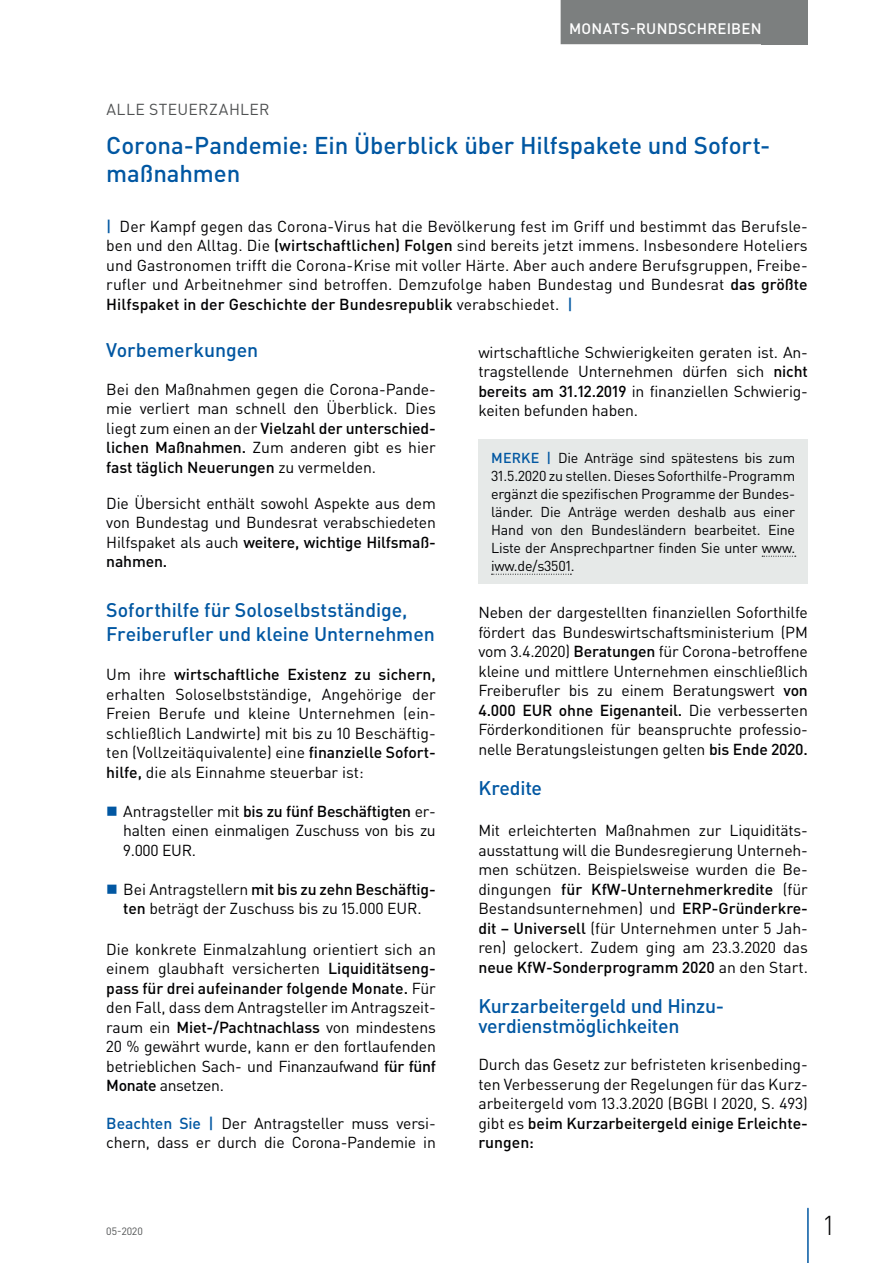
<style>
.page{position:relative;width:893px;height:1263px;background:#fff}
.page>*{position:absolute;margin:0;border:0;box-sizing:border-box;transform-origin:0 0}
.t1{font:300 27px "DIN Pro";color:#000002}
.t2{font:500 24px/28.5px "DIN Pro";letter-spacing:-.005em;color:#0157a2}
.t3{font:500 19.5px/24px "DIN Pro";letter-spacing:-.005em;color:#0157a2}
.t4{font:15.75px/19.5px "DIN Pro";letter-spacing:-.01em;color:#000002;text-align:justify}
.t5{font:15.75px "DIN Pro";letter-spacing:.025em;color:#4f5152}
.t6{font:500 15px "DIN Pro";letter-spacing:.015em;color:#fff}
.t7{font:14.25px/18px "DIN Pro";letter-spacing:-.015em;color:#000002;text-align:justify}
.t8{font:10.5px "DIN Pro";color:#4f5152}
.s1{font-weight:500;color:#0157a2}
.s2{font-weight:500}
</style>
<div class="page">
<div style="left:762px;top:0;width:46px;height:44px;background:#7c7f7f"></div>
<hr style="left:807px;top:1208px;width:2px;height:55px;background:#0157a2">
<div style="left:561px;top:0;width:209px;height:44px;background:#7c7f7f"></div>
<div style="left:478px;top:439px;width:330px;height:145px;background:#e6e9e8"></div>
<svg style="left:762px;top:556px;width:34px;height:1px"></svg>
<svg style="left:491px;top:574px;width:80px;height:1px"></svg>
<p class="t6" style="left:569px;top:18px;width:194px">MONATS-RUNDSCHREIBEN</p>
<p class="t5" style="left:106px;top:98px;width:165px">ALLE STEUERZAHLER</p>
<h2 class="t2" style="left:106px;top:130px;width:666px">Corona-Pandemie: Ein Überblick über Hilfspakete und Sofort&shy;maßnahmen</h2>
<p class="t4" style="left:106px;top:216px;width:703px"><span class="s1">|</span> Der Kampf gegen das Corona-Virus hat die Bevölkerung fest im Griff und bestimmt das Berufsle&shy;ben und den Alltag. Die <span class="s2">(wirtschaftlichen) Folgen</span> sind bereits jetzt immens. Insbesondere Hoteliers und Gastronomen trifft die Corona-Krise mit voller Härte. Aber auch andere Berufsgruppen, Freibe&shy;rufler und Arbeitnehmer sind betroffen. Demzufolge haben Bundestag und Bundesrat <span class="s2">das größte Hilfspaket in der Geschichte der Bundesrepublik</span> verabschiedet. <span class="s1">|</span></p>
<p class="t3" style="left:106px;top:337px;width:154px">Vorbemerkungen</p>
<p class="t4" style="left:106px;top:379px;width:331px">Bei den Maßnahmen gegen die Corona-Pande&shy;mie verliert man schnell den Überblick. Dies liegt zum einen an der <span class="s2">Vielzahl der unterschied&shy;lichen Maßnahmen.</span> Zum anderen gibt es hier <span class="s2">fast täglich Neuerungen</span> zu vermelden.</p>
<p class="t4" style="left:106px;top:493px;width:331px">Die Übersicht enthält sowohl Aspekte aus dem von Bundestag und Bundesrat verabschiedeten Hilfspaket als auch <span class="s2">weitere, wichtige Hilfsmaß&shy;nahmen.</span></p>
<p class="t3" style="left:106px;top:597px;width:330px">Soforthilfe für Soloselbstständige,<br>Freiberufler und kleine Unternehmen</p>
<p class="t4" style="left:106px;top:664px;width:331px">Um ihre <span class="s2">wirtschaftliche Existenz zu sichern, </span>erhalten Soloselbstständige, Angehörige der Freien Berufe und kleine Unternehmen (ein&shy;schließlich Landwirte) mit bis zu 10 Beschäftig&shy;ten (Vollzeitäquivalente) eine <span class="s2">finanzielle Sofort&shy;hilfe,</span> die als Einnahme steuerbar ist:</p>
<p class="t4" style="left:123px;top:801px;width:314px">Antragsteller mit <span class="s2">bis zu fünf Beschäftigten</span> er&shy;halten einen einmaligen Zuschuss von bis zu 9.000 EUR.</p>
<p class="t4" style="left:123px;top:879px;width:314px">Bei Antragstellern <span class="s2">mit bis zu zehn Beschäftig&shy;ten</span> beträgt der Zuschuss bis zu 15.000 EUR.</p>
<p class="t4" style="left:106px;top:939px;width:331px">Die konkrete Einmalzahlung orientiert sich an einem glaubhaft versicherten <span class="s2">Liquiditätseng&shy;pass für drei aufeinander folgende Monate.</span> Für den Fall, dass dem Antragsteller im Antragszeit&shy;raum ein <span class="s2">Miet-/Pachtnachlass</span> von mindestens 20 % gewährt wurde, kann er den fortlaufenden betrieblichen Sach- und Finanzaufwand <span class="s2">für fünf Monate</span> ansetzen.</p>
<p class="t4" style="left:106px;top:1113px;width:331px"><span class="s1">Beachten Sie |</span> Der Antragsteller muss versi&shy;chern, dass er durch die Corona-Pandemie in</p>
<p class="t4" style="left:478px;top:342px;width:331px">wirtschaftliche Schwierigkeiten geraten ist. An&shy;tragstellende Unternehmen dürfen sich <span class="s2">nicht bereits am 31.12.2019</span> in finanziellen Schwierig&shy;keiten befunden haben.</p>
<p class="t7" style="left:491px;top:448px;width:306px"><span class="s1">MERKE |</span> Die Anträge sind spätestens bis zum 31.5.2020 zu stellen. Dieses Soforthilfe-Programm ergänzt die spezifischen Programme der Bundes&shy;länder. Die Anträge werden deshalb aus einer Hand von den Bundesländern bearbeitet. Eine Liste der Ansprechpartner finden Sie unter www. iww.de/s3501.</p>
<p class="t4" style="left:478px;top:602px;width:331px">Neben der dargestellten finanziellen Soforthilfe fördert das Bundeswirtschaftsministerium (PM vom 3.4.2020) <span class="s2">Beratungen</span> für Corona-betroffene kleine und mittlere Unternehmen einschließlich Freiberufler bis zu einem Beratungswert <span class="s2">von 4.000 EUR ohne Eigenanteil.</span> Die verbesserten Förderkonditionen für beanspruchte professio&shy;nelle Beratungsleistungen gelten <span class="s2">bis Ende 2020.</span></p>
<p class="t3" style="left:478px;top:775px;width:65px">Kredite</p>
<p class="t4" style="left:478px;top:820px;width:331px">Mit erleichterten Maßnahmen zur Liquiditäts&shy;ausstattung will die Bundesregierung Unterneh&shy;men schützen. Beispielsweise wurden die Be&shy;dingungen <span class="s2">für KfW-Unternehmerkredite</span> (für Bestandsunternehmen) und <span class="s2">ERP-Gründerkre&shy;dit – Universell</span> (für Unternehmen unter 5 Jah&shy;ren) gelockert. Zudem ging am 23.3.2020 das <span class="s2">neue KfW-Sonderprogramm 2020</span> an den Start.</p>
<p class="t3" style="left:478px;top:996px;width:247px;line-height:19.5px">Kurzarbeitergeld und Hinzu&shy;verdienstmöglichkeiten</p>
<p class="t4" style="left:478px;top:1054px;width:331px">Durch das Gesetz zur befristeten krisenbeding&shy;ten Verbesserung der Regelungen für das Kurz&shy;arbeitergeld vom 13.3.2020 (BGBl I 2020, S. 493) gibt es <span class="s2">beim Kurzarbeitergeld einige Erleichte&shy;rungen:</span></p>
<p class="t8" style="left:106px;top:1224px;width:38px">05-2020</p>
<h1 class="t1" style="left:824px;top:1207px;width:11px">1</h1>
</div>
